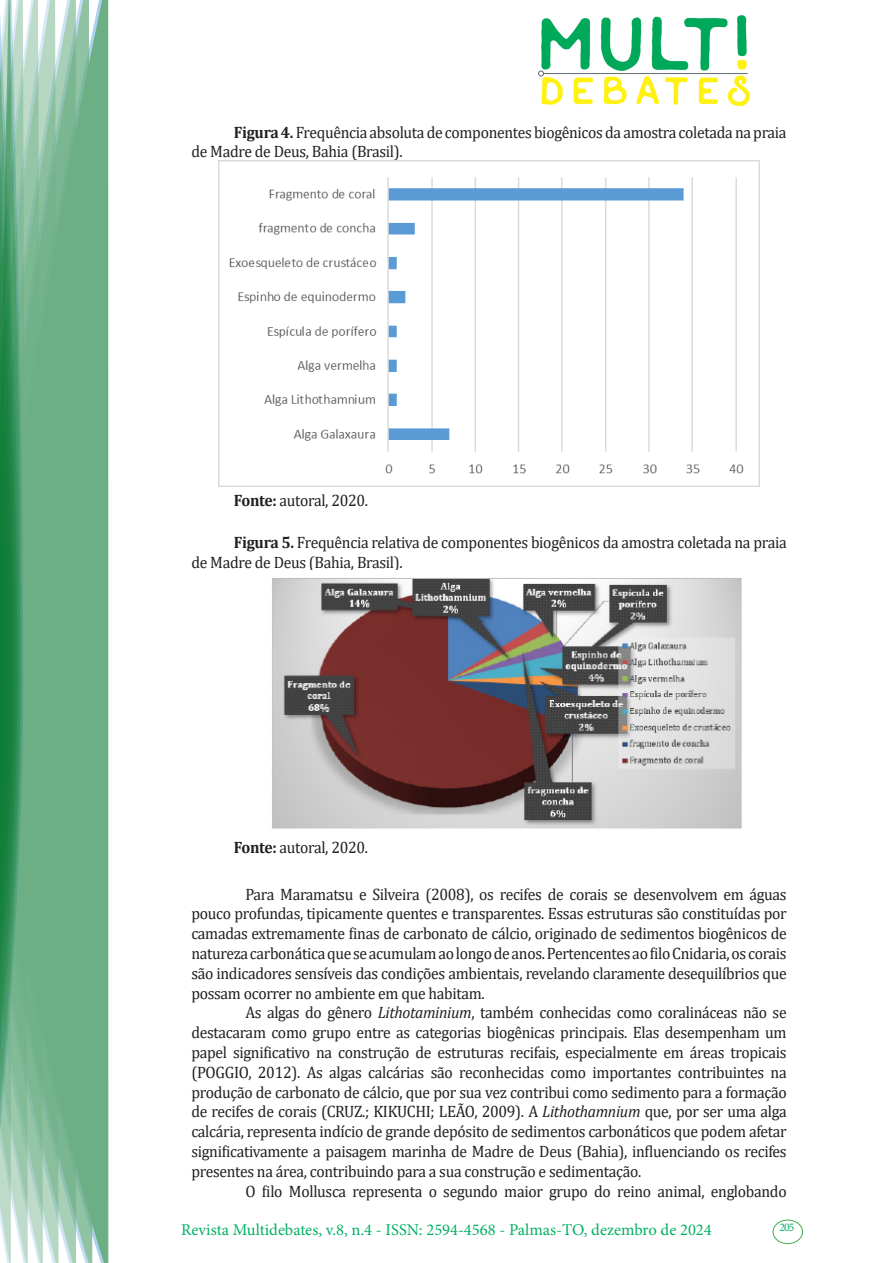
<style>
.page{position:relative;width:893px;height:1263px;background:#fff}
.page>*{position:absolute;margin:0;border:0;box-sizing:border-box;transform-origin:0 0}
.texto{font:16.5px/19.8px "Cambria";letter-spacing:-.02em;color:#231f20;scale:.95 1}
.t1{font:16.5px "Minion Pro";color:#00b064}
.t2{font:11.7px "Minion Pro";color:#00b064}
.s1{font-weight:700}
.s2{font-style:italic}
</style>
<div class="page">
<div style="left:95px;top:0;width:14px;height:1263px;background:#6caf84"></div>
<svg style="left:79px;top:0;width:16px;height:1263px;background:#71b289"></svg>
<svg style="left:62px;top:0;width:17px;height:1263px;background:#75b48c"></svg>
<svg style="left:45px;top:0;width:17px;height:1263px;background:#7cb792"></svg>
<svg style="left:30px;top:0;width:15px;height:1263px;background:#80ba96"></svg>
<svg style="left:0;top:0;width:30px;height:1263px;background:#61a97f"></svg>
<div style="left:772px;top:1219px;width:31px;height:25px;border:1px solid #40ae49;border-radius:50%"></div>
<img style="left:538px;top:16px;width:211px;height:90px">
<img style="left:218px;top:161px;width:542px;height:325px">
<img style="left:272px;top:578px;width:470px;height:251px">
<p class="texto" style="left:191px;top:122px;width:628px;text-indent:43px"><span class="s1">Figura 4.</span> Frequência absoluta de componentes biogênicos da amostra coletada na praia de Madre de Deus, Bahia (Brasil).</p>
<p class="texto" style="left:234px;top:491px;width:143px"><span class="s1">Fonte:</span> autoral, 2020.</p>
<p class="texto" style="left:191px;top:532px;width:628px;text-indent:43px"><span class="s1">Figura 5.</span> Frequência relativa de componentes biogênicos da amostra coletada na praia de Madre de Deus (Bahia, Brasil).</p>
<p class="texto" style="left:234px;top:837px;width:143px"><span class="s1">Fonte:</span> autoral, 2020.</p>
<p class="texto" style="left:191px;top:884px;width:628px;text-align:justify;text-indent:54px">Para Maramatsu e Silveira (2008), os recifes de corais se desenvolvem em águas pouco profundas, tipicamente quentes e transparentes. Essas estruturas são constituídas por camadas extremamente finas de carbonato de cálcio, originado de sedimentos biogênicos de natureza carbonática que se acumulam ao longo de anos. Pertencentes ao filo Cnidaria, os corais são indicadores sensíveis das condições ambientais, revelando claramente desequilíbrios que possam ocorrer no ambiente em que habitam.</p>
<p class="texto" style="left:191px;top:1003px;width:628px;text-align:justify;text-indent:54px">As algas do gênero <span class="s2">Lithotaminium</span>, também conhecidas como coralináceas não se destacaram como grupo entre as categorias biogênicas principais. Elas desempenham um papel significativo na construção de estruturas recifais, especialmente em áreas tropicais (POGGIO, 2012). As algas calcárias são reconhecidas como importantes contribuintes na produção de carbonato de cálcio, que por sua vez contribui como sedimento para a formação de recifes de corais (CRUZ.; KIKUCHI; LEÃO, 2009). A <span class="s2">Lithothamnium</span> que, por ser uma alga calcária, representa indício de grande depósito de sedimentos carbonáticos que podem afetar significativamente a paisagem marinha de Madre de Deus (Bahia), influenciando os recifes presentes na área, contribuindo para a sua construção e sedimentação.</p>
<p class="texto" style="left:245px;top:1181px;width:571px">O filo Mollusca representa o segundo maior grupo do reino animal, englobando</p>
<p class="t1" style="left:181px;top:1218px;width:532px">Revista Multidebates, v.8, n.4 - ISSN: 2594-4568 - Palmas-TO, dezembro de 2024</p>
<p class="t2" style="left:779px;top:1219px;width:16px">205</p>
</div>
